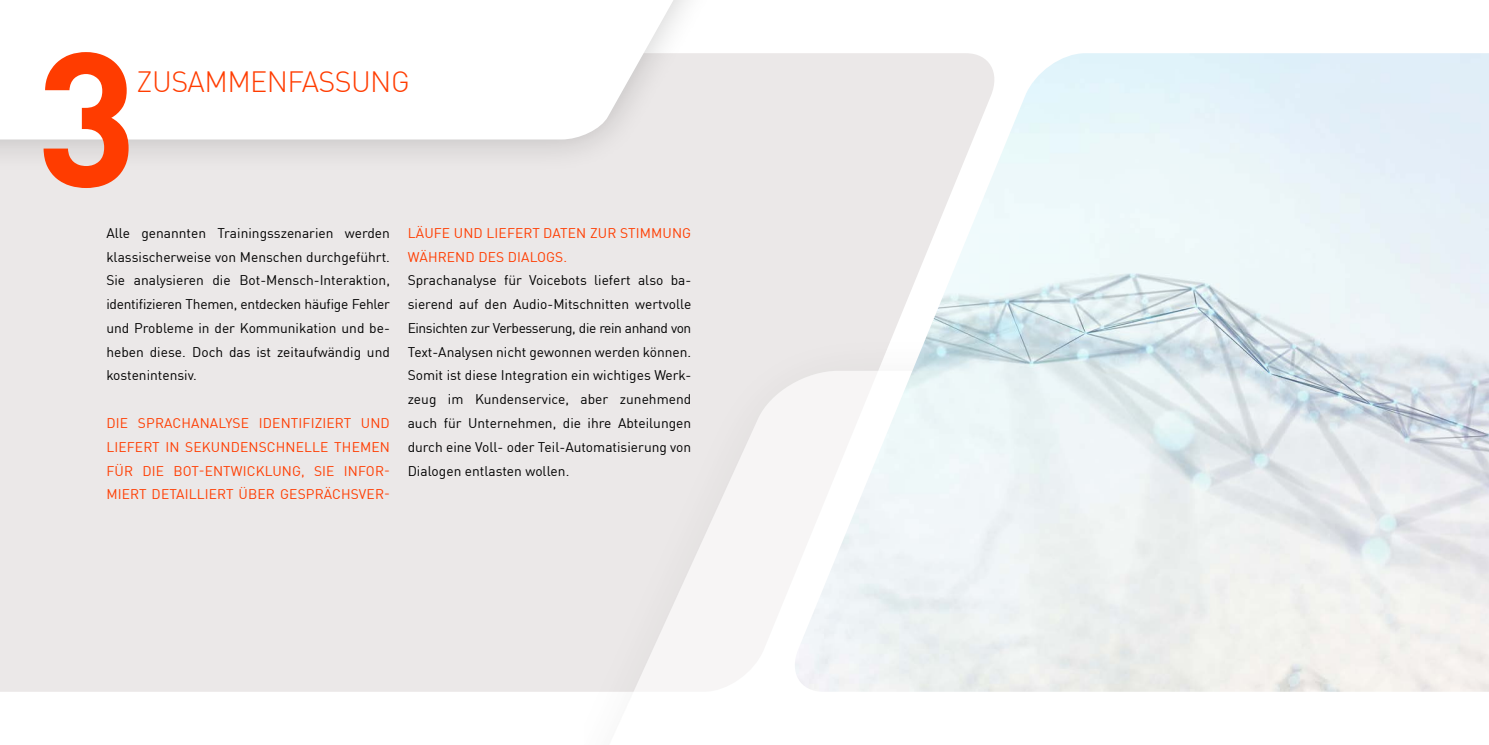
<style>
.page{position:relative;width:1489px;height:745px;background:#fff}
.page>*{position:absolute;margin:0;border:0;box-sizing:border-box;transform-origin:0 0}
.t1{font:700 187.5px "DINOT";color:#ff3c00}
.t2{font:300 28.75px "DINOT";letter-spacing:-.02em;color:#ff3c00}
.t3{font:13.75px/23.8px "DINOT";color:#000;text-align:justify}
.t4{font:13.75px/23.8px "DINOT";letter-spacing:.01em;color:#ff3c00;text-align:justify}
</style>
<div class="page">
<div style="left:0;top:174px;width:788px;height:517px;background:#ebe8e8"></div>
<div style="left:0;top:0;width:836px;height:174px;background:#000;opacity:.2"></div>
<svg style="left:0;top:0;width:809px;height:139px"></svg>
<svg style="left:585px;top:370px;width:903px;height:322px;fill:#ebe8e8"></svg>
<img style="left:788px;top:53px;width:700px;height:638px">
<h1 class="t1" style="left:36px;top:-27px;width:103px">3</h1>
<p class="t3" style="left:106px;top:219px;width:285px">Alle genannten Trainingsszenarien werden klassischerweise von Menschen durchgeführt.<br>Sie analysieren die Bot-Mensch-Interaktion, identifizieren Themen, entdecken häufige Fehler und Probleme in der Kommunikation und be&shy;heben diese. Doch das ist zeitaufwändig und kostenintensiv.</p>
<p class="t4" style="left:106px;top:409px;width:285px">DIE SPRACHANALYSE IDENTIFIZIERT UND LIEFERT IN SEKUNDENSCHNELLE THEMEN FÜR DIE BOT-ENTWICKLUNG, SIE INFOR-MIERT DETAILLIERT ÜBER GESPRÄCHSVER-</p>
<h2 class="t2" style="left:137px;top:60px;width:274px">ZUSAMMENFASSUNG</h2>
<p class="t4" style="left:408px;top:219px;width:285px">LÄUFE UND LIEFERT DATEN ZUR STIMMUNG<br>WÄHREND DES DIALOGS.</p>
<p class="t3" style="left:407px;top:267px;width:285px">Sprachanalyse für Voicebots liefert also ba&shy;sierend auf den Audio-Mitschnitten wertvolle Einsichten zur Verbesserung, die rein anhand von Text-Analysen nicht gewonnen werden können.<br>Somit ist diese Integration ein wichtiges Werk&shy;zeug im Kundenservice, aber zunehmend auch für Unternehmen, die ihre Abteilungen durch eine Voll- oder Teil-Automatisierung von Dialogen entlasten wollen.</p>
</div>
